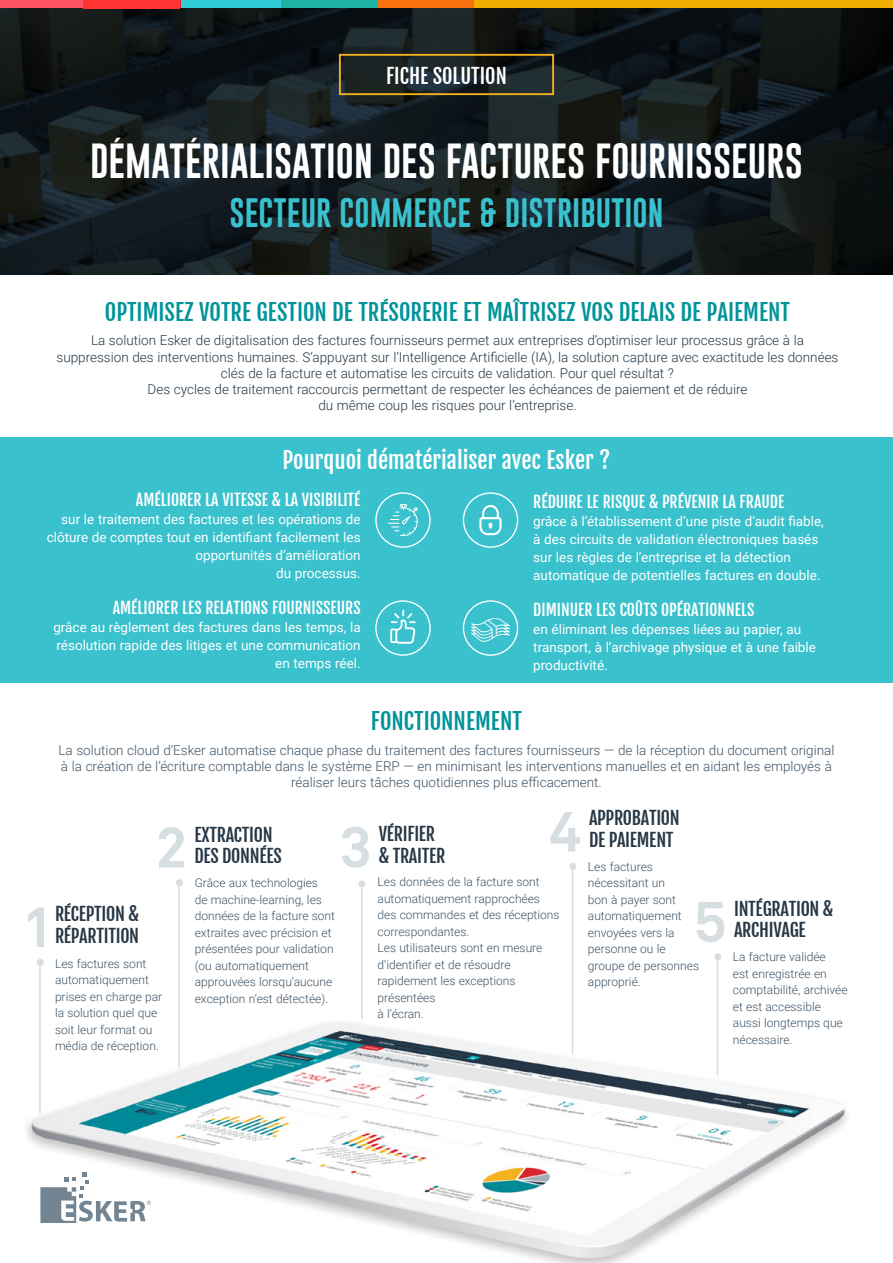
<style>
.page{position:relative;width:893px;height:1263px;background:#fff}
.page>*{position:absolute;margin:0;border:0;box-sizing:border-box;transform-origin:0 0}
.t1{font:700 57px "Akkurat";color:#d6dee1}
.t2{font:36px "Gobold";color:#fff}
.t3{font:30px "Gobold";color:#39c1cd}
.t4{font:22.5px "Fjalla One";color:#00949a}
.t5{font:22.5px "Fjalla One";color:#fff}
.t6{font:20.4px "Fjalla One";color:#fff}
.t7{font:18px/21.6px "Fjalla One";letter-spacing:-.015em;color:#273745}
.t8{font:15.75px "Fjalla One";color:#fff}
.t9{font:13.5px/18px "Roboto";color:#fff;text-align:right}
.t10{font:300 13.5px/16.2px "Roboto";color:#243746;text-align:center}
.t11{font:300 13.5px/16.2px "Roboto";color:#3f5364;text-align:center}
.t12{font:300 12px/16.5px "Roboto";color:#3f5364}
</style>
<div class="page">
<img style="left:0;top:8px;width:893px;height:266px">
<div style="left:339px;top:54px;width:215px;height:41px;border:2px solid #f1ae1d"></div>
<img style="left:26px;top:996px;width:822px;height:267px">
<svg style="left:40px;top:1171px;width:111px;height:52px"></svg>
<hr style="left:39px;top:962px;width:2px;height:152px;background:#d6dee1">
<div style="left:37px;top:959px;width:7px;height:7px;background:#d6dee1;border-radius:50%"></div>
<hr style="left:178px;top:883px;width:2px;height:184px;background:#d6dee1">
<div style="left:176px;top:879px;width:7px;height:7px;background:#d6dee1;border-radius:50%"></div>
<hr style="left:361px;top:883px;width:1px;height:136px;background:#d6dee1">
<div style="left:358px;top:880px;width:7px;height:7px;background:#d6dee1;border-radius:50%"></div>
<hr style="left:572px;top:867px;width:1px;height:187px;background:#d6dee1">
<div style="left:569px;top:863px;width:7px;height:7px;background:#d6dee1;border-radius:50%"></div>
<div style="left:0;top:0;width:84px;height:8px;background:#fb5363"></div>
<div style="left:84px;top:0;width:97px;height:8px;background:#d8232e"></div>
<div style="left:181px;top:0;width:100px;height:8px;background:#30cdd7"></div>
<div style="left:281px;top:0;width:97px;height:8px;background:#1db3a5"></div>
<div style="left:378px;top:0;width:97px;height:8px;background:#f8710c"></div>
<div style="left:475px;top:0;width:418px;height:8px;background:#f2ae00"></div>
<div style="left:83px;top:0;width:97px;height:8px;background:#f33"></div>
<hr style="left:717px;top:957px;width:1px;height:118px;background:#d6dee1">
<div style="left:714px;top:953px;width:7px;height:7px;background:#d6dee1;border-radius:50%"></div>
<div style="left:0;top:437px;width:893px;height:245px;background:#39c1cd"></div>
<div style="left:375px;top:492px;width:56px;height:56px;border:1px solid #fff;border-radius:50%"></div>
<svg style="left:388px;top:504px;width:30px;height:32px"></svg>
<div style="left:463px;top:600px;width:55px;height:56px;border:1px solid #fff;border-radius:50%"></div>
<svg style="left:471px;top:618px;width:39px;height:24px"></svg>
<div style="left:463px;top:492px;width:55px;height:56px;border:1px solid #fff;border-radius:50%"></div>
<svg style="left:480px;top:505px;width:21px;height:30px"></svg>
<div style="left:375px;top:600px;width:56px;height:56px;border:1px solid #fff;border-radius:50%"></div>
<svg style="left:391px;top:610px;width:24px;height:33px"></svg>
<h3 class="t6" style="left:386px;top:63px;width:122px">FICHE SOLUTION</h3>
<h2 class="t2" style="left:90px;top:138px;width:714px">DÉMATÉRIALISATION DES FACTURES FOURNISSEURS</h2>
<h3 class="t3" style="left:230px;top:193px;width:435px">SECTEUR COMMERCE &amp; DISTRIBUTION</h3>
<h3 class="t4" style="left:105px;top:298px;width:687px">OPTIMISEZ VOTRE GESTION DE TRÉSORERIE ET MAÎTRISEZ VOS DELAIS DE PAIEMENT</h3>
<p class="t10" style="left:57px;top:332px;width:783px">La solution Esker de digitalisation des factures fournisseurs permet aux entreprises d’optimiser leur processus grâce à la suppression des interventions humaines. S’appuyant sur l’Intelligence Artificielle (IA), la solution capture avec exactitude les données clés de la facture et automatise les circuits de validation. Pour quel résultat ?<br>Des cycles de traitement raccourcis permettant de respecter les échéances de paiement et de réduire<br>du même coup les risques pour l’entreprise.</p>
<h3 class="t5" style="left:283px;top:446px;width:329px">Pourquoi dématérialiser avec Esker ?</h3>
<h3 class="t8" style="left:136px;top:490px;width:226px">AMÉLIORER LA VITESSE &amp; LA VISIBILITÉ</h3>
<p class="t9" style="left:47px;top:510px;width:316px">sur le traitement des factures et les opérations de clôture de comptes tout en identifiant facilement les opportunités d’amélioration<br>du processus.</p>
<h3 class="t8" style="left:113px;top:598px;width:249px">AMÉLIORER LES RELATIONS FOURNISSEURS</h3>
<p class="t9" style="left:53px;top:618px;width:309px">grâce au règlement des factures dans les temps, la résolution rapide des litiges et une communication en temps réel.</p>
<h3 class="t8" style="left:533px;top:492px;width:253px">RÉDUIRE LE RISQUE &amp; PRÉVENIR LA FRAUDE</h3>
<p class="t9" style="left:533px;top:512px;width:292px;text-align:left">grâce à l’établissement d’une piste d’audit fiable, à des circuits de validation électroniques basés sur les règles de l’entreprise et la détection automatique de potentielles factures en double.</p>
<h3 class="t8" style="left:533px;top:600px;width:223px">DIMINUER LES COÛTS OPÉRATIONNELS</h3>
<p class="t9" style="left:533px;top:620px;width:284px;text-align:left">en éliminant les dépenses liées au papier, au transport, à l’archivage physique et à une faible productivité.</p>
<h1 class="t1" style="left:22px;top:891px;width:34px">1</h1>
<h3 class="t4" style="left:371px;top:707px;width:152px">FONCTIONNEMENT</h3>
<p class="t11" style="left:59px;top:741px;width:777px">La solution cloud d’Esker automatise chaque phase du traitement des factures fournisseurs — de la réception du document original à la création de l’écriture comptable dans le système ERP — en minimisant les interventions manuelles et en aidant les employés à réaliser leurs tâches quotidiennes plus efficacement.</p>
<h1 class="t1" style="left:155px;top:811px;width:34px">2</h1>
<h1 class="t1" style="left:339px;top:811px;width:34px">3</h1>
<h3 class="t7" style="left:194px;top:824px;width:89px">EXTRACTION<br>DES DONNÉES</h3>
<h3 class="t7" style="left:55px;top:903px;width:86px">RÉCEPTION &amp;<br>RÉPARTITION</h3>
<p class="t12" style="left:55px;top:955px;width:109px">Les factures sont automatiquement prises en charge par la solution quel que soit leur format ou média de réception.</p>
<p class="t12" style="left:195px;top:874px;width:142px">Grâce aux technologies<br>de machine-learning, les données de la facture sont extraites avec précision et présentées pour validation (ou automatiquement approuvées lorsqu’aucune exception n’est détectée).</p>
<h3 class="t7" style="left:379px;top:823px;width:68px">VÉRIFIER &amp; TRAITER</h3>
<h1 class="t1" style="left:549px;top:795px;width:34px">4</h1>
<p class="t12" style="left:378px;top:873px;width:183px">Les données de la facture sont automatiquement rapprochées des commandes et des réceptions correspondantes.<br>Les utilisateurs sont en mesure d’identifier et de résoudre rapidement les exceptions présentées<br>à l’écran.</p>
<h3 class="t7" style="left:589px;top:807px;width:92px">APPROBATION<br>DE PAIEMENT</h3>
<p class="t12" style="left:588px;top:858px;width:113px">Les factures nécessitant un<br>bon à payer sont automatiquement envoyées vers la personne ou le groupe de personnes approprié.</p>
<h1 class="t1" style="left:694px;top:885px;width:34px">5</h1>
<h3 class="t7" style="left:734px;top:898px;width:101px">INTÉGRATION &amp;</h3>
<h3 class="t7" style="left:734px;top:919px;width:73px">ARCHIVAGE</h3>
<p class="t12" style="left:733px;top:948px;width:116px">La facture validée<br>est enregistrée en comptabilité, archivée et est accessible aussi longtemps que nécessaire.</p>
</div>
